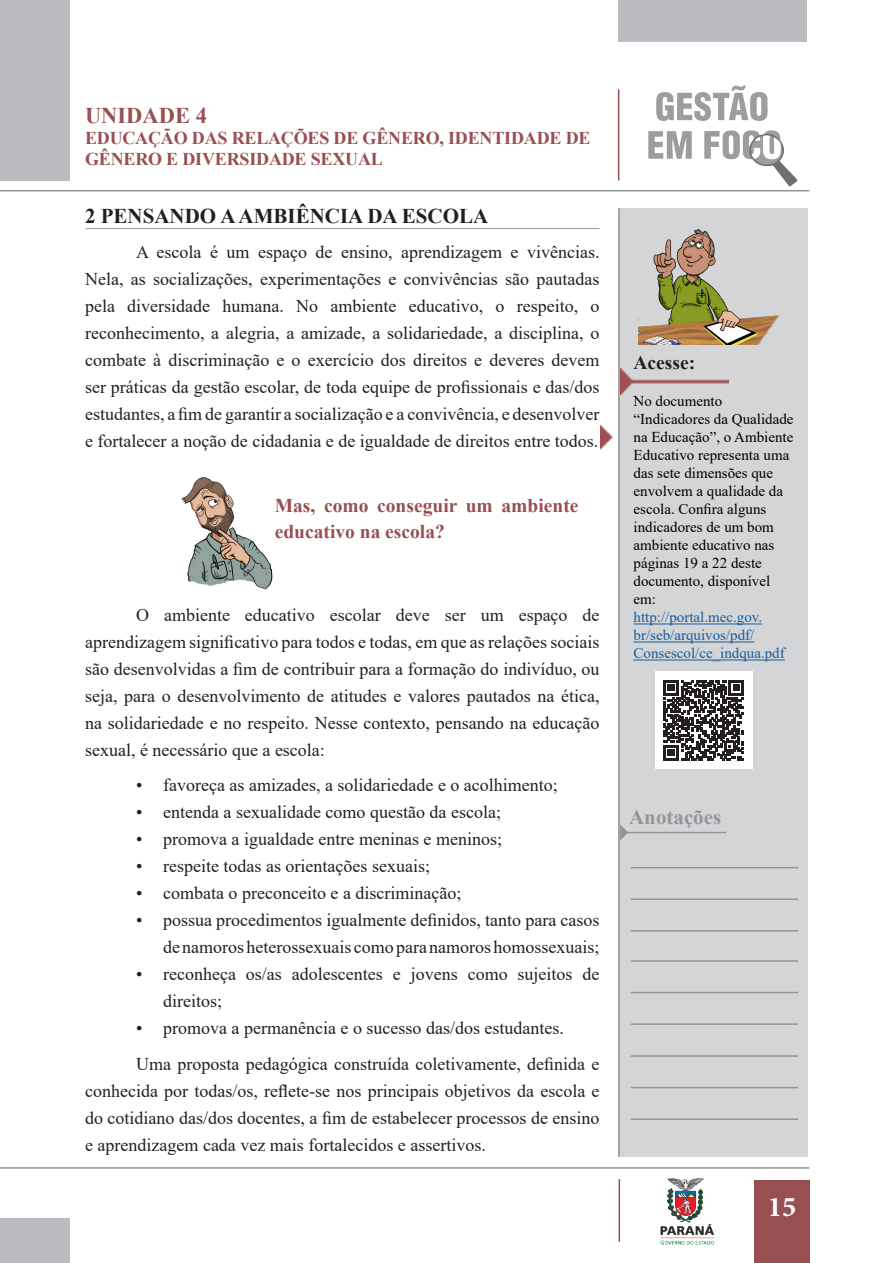
<style>
.page{position:relative;width:893px;height:1263px;background:#fff}
.page>*{position:absolute;margin:0;border:0;box-sizing:border-box;transform-origin:0 0}
.t1{font:700 28.5px "Minion Pro";color:#fff}
.t2{font:700 22.5px "Times New Roman";color:#984f51}
.Título{font:700 21px "Times New Roman";color:#231f20}
.t3{font:700 21px "Times New Roman";color:#939598}
.t4{font:700 19.5px/25.5px "Times New Roman";color:#984f52}
.t5{font:700 19.5px "Times New Roman";color:#231f20}
.t6{font:18px/27px "Times New Roman";color:#231f20;text-align:justify}
.t7{font:700 18px/21px "Times New Roman";letter-spacing:-.01em;color:#984f51}
.t8{font:15px/18px "Times New Roman";color:#000}
.t9{font:15px/18px "Times New Roman";color:#175d9e}
</style>
<div class="page">
<div style="left:0;top:0;width:69px;height:180px;background:#bbbcbf"></div>
<div style="left:0;top:1219px;width:69px;height:44px;background:#bbbcbf"></div>
<hr style="left:0;top:190px;width:809px;height:1px;background:#939598">
<hr style="left:0;top:1167px;width:809px;height:2px;background:#939598">
<div style="left:754px;top:1180px;width:55px;height:83px;background:#984f51"></div>
<img style="left:648px;top:85px;width:150px;height:102px">
<hr style="left:619px;top:1179px;width:1px;height:63px;background:#984f51">
<img style="left:660px;top:1178px;width:54px;height:67px">
<div style="left:618px;top:0;width:189px;height:41px;background:#bbbcbf"></div>
<hr style="left:618px;top:89px;width:1px;height:91px;background:#984f51">
<div style="left:618px;top:208px;width:190px;height:949px;background:#d4d5d7"></div>
<hr style="left:633px;top:624px;width:129px;height:1px;background:#175d9e">
<hr style="left:633px;top:642px;width:121px;height:1px;background:#175d9e">
<hr style="left:633px;top:660px;width:152px;height:1px;background:#175d9e">
<hr style="left:618px;top:208px;width:2px;height:949px;background:#939598">
<img style="left:620px;top:369px;width:108px;height:25px">
<img style="left:638px;top:229px;width:141px;height:115px">
<div style="left:655px;top:671px;width:98px;height:98px;background:#fff"></div>
<svg style="left:663px;top:680px;width:81px;height:80px"></svg>
<img style="left:600px;top:424px;width:13px;height:26px">
<img style="left:181px;top:477px;width:92px;height:113px">
<hr style="left:631px;top:867px;width:167px;height:1px;background:#939598">
<hr style="left:631px;top:960px;width:167px;height:2px;background:#939598">
<hr style="left:631px;top:898px;width:167px;height:2px;background:#939598">
<hr style="left:631px;top:992px;width:167px;height:1px;background:#939598">
<hr style="left:631px;top:930px;width:167px;height:1px;background:#939598">
<hr style="left:631px;top:1023px;width:167px;height:2px;background:#939598">
<svg style="left:619px;top:822px;width:10px;height:19px"></svg>
<hr style="left:621px;top:832px;width:105px;height:1px;background:#939598">
<hr style="left:631px;top:1055px;width:167px;height:2px;background:#939598">
<hr style="left:631px;top:1087px;width:167px;height:1px;background:#939598">
<hr style="left:631px;top:1118px;width:167px;height:2px;background:#939598">
<hr style="left:85px;top:228px;width:515px;height:1px;background:#939598">
<p class="t2" style="left:85px;top:99px;width:123px">UNIDADE 4</p>
<p class="t7" style="left:85px;top:127px;width:507px">EDUCAÇÃO DAS RELAÇÕES DE GÊNERO, IDENTIDADE DE<br>GÊNERO E DIVERSIDADE SEXUAL</p>
<p class="Título" style="left:85px;top:200px;width:405px">2 PENSANDO A AMBIÊNCIA DA ESCOLA</p>
<p class="t6" style="left:85px;top:238px;width:516px;text-indent:51px">A escola é um espaço de ensino, aprendizagem e vivências.<br>Nela, as socializações, experimentações e convivências são pautadas pela diversidade humana. No ambiente educativo, o respeito, o reconhecimento, a alegria, a amizade, a solidariedade, a disciplina, o combate à discriminação e o exercício dos direitos e deveres devem ser práticas da gestão escolar, de toda equipe de profissionais e das/dos estudantes, a fim de garantir a socialização e a convivência, e desenvolver e fortalecer a noção de cidadania e de igualdade de direitos entre todos.</p>
<p class="t4" style="left:275px;top:492px;width:305px">Mas, como conseguir um ambiente educativo na escola?</p>
<p class="t6" style="left:85px;top:600px;width:516px;text-indent:51px">O ambiente educativo escolar deve ser um espaço de aprendizagem significativo para todos e todas, em que as relações sociais são desenvolvidas a fim de contribuir para a formação do indivíduo, ou seja, para o desenvolvimento de atitudes e valores pautados na ética, na solidariedade e no respeito. Nesse contexto, pensando na educação sexual, é necessário que a escola:</p>
<p class="t6" style="left:136px;top:771px;width:423px">• favoreça as amizades, a solidariedade e o acolhimento;</p>
<p class="t6" style="left:136px;top:798px;width:366px">• entenda a sexualidade como questão da escola;</p>
<p class="t6" style="left:136px;top:825px;width:367px">• promova a igualdade entre meninas e meninos;</p>
<p class="t6" style="left:136px;top:852px;width:295px">• respeite todas as orientações sexuais;</p>
<p class="t6" style="left:136px;top:879px;width:327px">• combata o preconceito e a discriminação;</p>
<p class="t6" style="left:136px;top:906px;width:465px;text-align:right">• possua procedimentos igualmente definidos, tanto para casos de namoros heterossexuais como para namoros homossexuais;</p>
<p class="t6" style="left:163px;top:960px;width:438px;text-indent:-27px">• reconheça os/as adolescentes e jovens como sujeitos de direitos;</p>
<p class="t6" style="left:136px;top:1014px;width:429px">• promova a permanência e o sucesso das/dos estudantes.</p>
<p class="t6" style="left:85px;top:1049px;width:516px;text-indent:51px">Uma proposta pedagógica construída coletivamente, definida e conhecida por todas/os, reflete-se nos principais objetivos da escola e do cotidiano das/dos docentes, a fim de estabelecer processos de ensino e aprendizagem cada vez mais fortalecidos e assertivos.</p>
<p class="t5" style="left:633px;top:349px;width:63px">Acesse:</p>
<p class="t8" style="left:633px;top:392px;width:161px">No documento “Indicadores da Qualidade na Educação”, o Ambiente<br>Educativo representa uma das sete dimensões que envolvem a qualidade da escola. Confira alguns indicadores de um bom ambiente educativo nas páginas 19 a 22 deste documento, disponível em:</p>
<p class="t9" style="left:633px;top:608px;width:153px">http://portal.mec.gov. br/seb/arquivos/pdf/<br>Consescol/ce_indqua.pdf</p>
<p class="t3" style="left:629px;top:802px;width:94px">Anotações</p>
<p class="t1" style="left:768px;top:1187px;width:30px">15</p>
</div>
